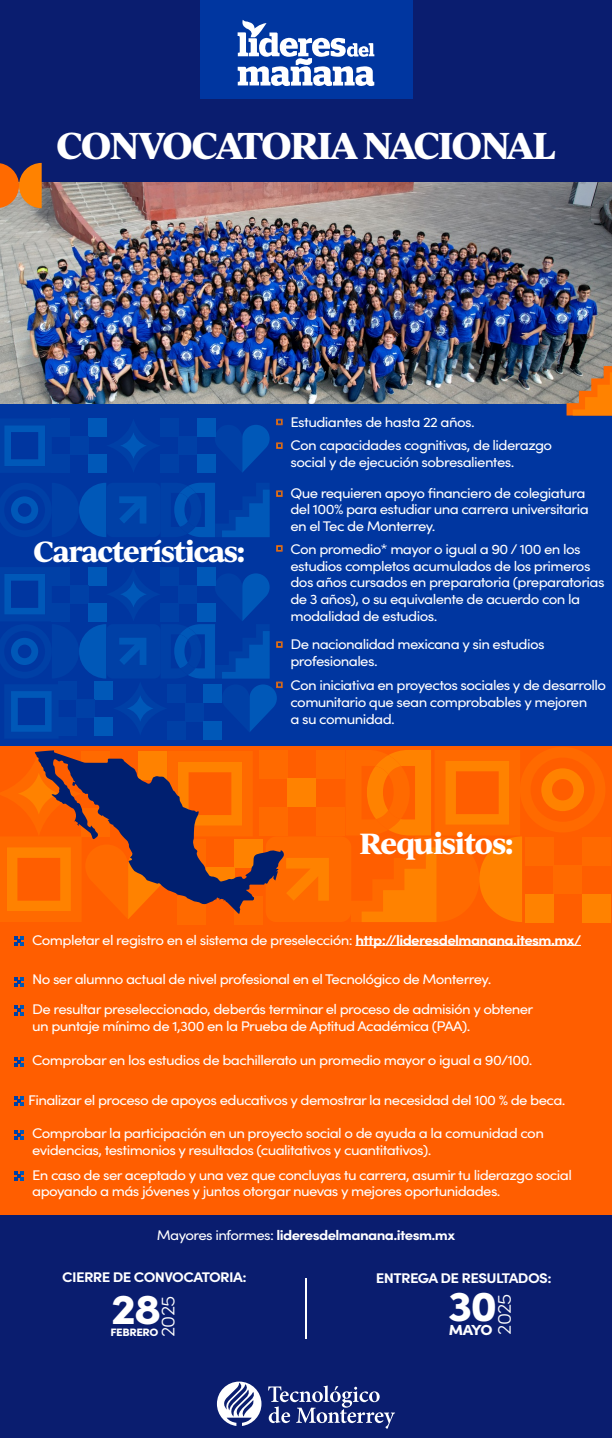
<style>
.page{position:relative;width:612px;height:1438px;background:#0a1d6f}
.page>*{position:absolute;margin:0;border:0;box-sizing:border-box;transform-origin:0 0}
.t1{font:900 42.6px "Sofia Pro";color:#fff;scale:1.07 1}
.t2{font:700 35.8px "Ivy Journal";letter-spacing:-.05em;color:#fff}
.t3{font:700 27.9px "Ivy Journal";letter-spacing:-.055em;color:#fff}
.t4{font:300 19px "Sofia Pro";letter-spacing:-.04em;color:#fff;scale:1.07 1}
.t5{font:900 14.6px "Sofia Pro";color:#fff;scale:1.07 1}
.t6{font:14px/16.8px "Sofia Pro";letter-spacing:-.04em;color:#fff;scale:1.07 1}
.t7{font:700 14px "Sofia Pro";letter-spacing:-.04em;color:#fff;scale:1.07 1}
.t8{font:900 10.8px "Sofia Pro";letter-spacing:-.04em;color:#fff;scale:1.07 1}
.s1{font-weight:700}
.s2{font-weight:400}
</style>
<div class="page">
<div style="left:0;top:403px;width:612px;height:343px;background:#0036a0"></div>
<div style="left:0;top:746px;width:612px;height:469px;background:#ff5e00"></div>
<div style="left:259px;top:750px;width:28px;height:28px;background:#ff6a00"></div>
<div style="left:316px;top:750px;width:28px;height:28px;background:#ff6a00"></div>
<div style="left:287px;top:778px;width:29px;height:29px;background:#ff8200"></div>
<div style="left:259px;top:807px;width:28px;height:28px;background:#ff6a00"></div>
<div style="left:316px;top:807px;width:28px;height:28px;background:#ff6a00"></div>
<div style="left:582px;top:837px;width:28px;height:28px;background:#ff6a00"></div>
<div style="left:582px;top:894px;width:28px;height:28px;background:#ff8200"></div>
<div style="left:266px;top:836px;width:85px;height:86px;background:#ff6a00;border-radius:11px"></div>
<svg style="left:286px;top:858px;width:43px;height:42px"></svg>
<svg style="left:0;top:752px;width:235px;height:170px"></svg>
<svg style="left:18px;top:773px;width:42px;height:41px"></svg>
<div style="left:235px;top:896px;width:28px;height:29px;background:#ff6a00"></div>
<div style="left:177px;top:896px;width:29px;height:29px;background:#ff6a00"></div>
<svg style="left:346px;top:747px;width:259px;height:175px"></svg>
<div style="left:200px;top:0;width:212px;height:98px;background:#0036a0"></div>
<svg style="left:238px;top:20px;width:136px;height:67px"></svg>
<div style="left:161px;top:567px;width:18px;height:18px;background:#0040a6"></div>
<div style="left:197px;top:567px;width:18px;height:18px;background:#0058b8"></div>
<svg style="left:120px;top:581px;width:27px;height:26px"></svg>
<svg style="left:215px;top:425px;width:55px;height:48px"></svg>
<div style="left:52px;top:418px;width:18px;height:19px;background:#0040a6"></div>
<div style="left:88px;top:418px;width:18px;height:19px;background:#0058b8"></div>
<div style="left:70px;top:437px;width:18px;height:18px;background:#0040a6"></div>
<div style="left:52px;top:455px;width:18px;height:18px;background:#0040a6"></div>
<div style="left:88px;top:455px;width:18px;height:18px;background:#0058b8"></div>
<div style="left:161px;top:418px;width:18px;height:19px;background:#0040a6"></div>
<div style="left:197px;top:418px;width:18px;height:19px;background:#0058b8"></div>
<div style="left:179px;top:437px;width:18px;height:18px;background:#0040a6"></div>
<div style="left:161px;top:455px;width:18px;height:18px;background:#0040a6"></div>
<div style="left:197px;top:455px;width:18px;height:18px;background:#0058b8"></div>
<svg style="left:4px;top:425px;width:41px;height:41px"></svg>
<svg style="left:120px;top:432px;width:27px;height:27px"></svg>
<div style="left:59px;top:681px;width:18px;height:18px;background:#0040a6"></div>
<div style="left:95px;top:681px;width:18px;height:18px;background:#0058b8"></div>
<div style="left:77px;top:699px;width:18px;height:18px;background:#0040a6"></div>
<div style="left:59px;top:717px;width:18px;height:19px;background:#0040a6"></div>
<div style="left:95px;top:717px;width:18px;height:19px;background:#0058b8"></div>
<div style="left:167px;top:721px;width:19px;height:18px;background:#0040a6"></div>
<div style="left:204px;top:721px;width:18px;height:18px;background:#0058b8"></div>
<svg style="left:11px;top:691px;width:41px;height:41px"></svg>
<svg style="left:127px;top:695px;width:27px;height:27px"></svg>
<svg style="left:4px;top:567px;width:102px;height:111px"></svg>
<div style="left:106px;top:624px;width:55px;height:54px;background:#0040a6;border-radius:7px"></div>
<svg style="left:119px;top:638px;width:27px;height:27px"></svg>
<svg style="left:11px;top:483px;width:95px;height:54px"></svg>
<div style="left:106px;top:483px;width:55px;height:54px;background:#0040a6;border-radius:7px"></div>
<svg style="left:119px;top:496px;width:27px;height:27px"></svg>
<svg style="left:174px;top:483px;width:96px;height:54px"></svg>
<svg style="left:276px;top:419px;width:7px;height:6px"></svg>
<svg style="left:276px;top:442px;width:7px;height:7px"></svg>
<svg style="left:276px;top:490px;width:7px;height:7px"></svg>
<svg style="left:276px;top:545px;width:7px;height:6px"></svg>
<svg style="left:174px;top:573px;width:109px;height:159px"></svg>
<img style="left:0;top:183px;width:612px;height:220px">
<svg style="left:14px;top:936px;width:9px;height:9px"></svg>
<svg style="left:14px;top:977px;width:9px;height:9px"></svg>
<svg style="left:14px;top:1006px;width:9px;height:9px"></svg>
<svg style="left:14px;top:1057px;width:9px;height:9px"></svg>
<svg style="left:14px;top:1096px;width:9px;height:10px"></svg>
<svg style="left:14px;top:1171px;width:9px;height:9px"></svg>
<svg style="left:14px;top:1130px;width:9px;height:9px"></svg>
<svg style="left:0;top:163px;width:42px;height:45px;background:#d7711f"></svg>
<svg style="left:567px;top:366px;width:45px;height:49px;background:#cd7d35"></svg>
<hr style="left:355px;top:945px;width:226px;height:1px;background:#fff">
<svg style="left:217px;top:1381px;width:44px;height:45px"></svg>
<svg style="left:268px;top:1385px;width:127px;height:43px"></svg>
<svg style="left:35px;top:750px;width:250px;height:164px"></svg>
<hr style="left:305px;top:1278px;width:2px;height:60px;background:#fff">
<h2 class="t2" style="left:56px;top:118px;width:501px">CONVOCATORIA NACIONAL</h2>
<h3 class="t3" style="left:34px;top:531px;width:213px">Características:</h3>
<p class="t6" style="left:290px;top:410px;width:246px;line-height:22.7px">Estudiantes de hasta 22 años.<br>Con capacidades cognitivas, de liderazgo</p>
<p class="t6" style="left:290px;top:453px;width:211px">social y de ejecución sobresalientes.</p>
<p class="t6" style="left:290px;top:484px;width:280px">Que requieren apoyo financiero de colegiatura del 100% para estudiar una carrera universitaria en el Tec de Monterrey.</p>
<p class="t6" style="left:290px;top:540px;width:295px">Con promedio* mayor o igual a 90 / 100 en los estudios completos acumulados de los primeros dos años cursados en preparatoria (preparatorias de 3 años), o su equivalente de acuerdo con la modalidad de estudios.</p>
<p class="t6" style="left:290px;top:635px;width:239px">De nacionalidad mexicana y sin estudios profesionales.</p>
<p class="t6" style="left:290px;top:676px;width:297px">Con iniciativa en proyectos sociales y de desarrollo comunitario que sean comprobables y mejoren<br>a su comunidad.</p>
<h3 class="t3" style="left:359px;top:823px;width:155px">Requisitos:</h3>
<p class="t6" style="left:32px;top:930px;width:515px">Completar el registro en el sistema de preselección: <span class="s1">http://lideresdelmanana.itesm.mx/</span></p>
<p class="t6" style="left:32px;top:964px;width:470px;line-height:29.8px">No ser alumno actual de nivel profesional en el Tecnológico de Monterrey.<br>De resultar preseleccionado, deberás terminar el proceso de admisión y obtener</p>
<p class="t6" style="left:32px;top:1017px;width:411px">un puntaje mínimo de 1,300 en la Prueba de Aptitud Académica (PAA).</p>
<p class="t6" style="left:32px;top:1050px;width:469px">Comprobar en los estudios de bachillerato un promedio mayor o igual a 90/100.</p>
<p class="t6" style="left:28px;top:1091px;width:504px">Finalizar el proceso de apoyos educativos y demostrar la necesidad del 100 % de beca.</p>
<p class="t6" style="left:32px;top:1124px;width:480px">Comprobar la participación en un proyecto social o de ayuda a la comunidad con evidencias, testimonios y resultados (cualitativos y cuantitativos).</p>
<p class="t6" style="left:32px;top:1165px;width:506px">En caso de ser aceptado y una vez que concluyas tu carrera, asumir tu liderazgo social apoyando a más jóvenes y juntos otorgar nuevas y mejores oportunidades.</p>
<p class="t7" style="left:157px;top:1224px;width:280px"><span class="s2">Mayores informes:</span> lideresdelmanana.itesm.mx</p>
<p class="t7" style="left:62px;top:1266px;width:174px">CIERRE DE CONVOCATORIA:</p>
<p class="t7" style="left:376px;top:1268px;width:166px">ENTREGA DE RESULTADOS:</p>
<h1 class="t1" style="left:111px;top:1275px;width:49px">28</h1>
<h3 class="t4" style="left:154px;top:1337px;width:40px;rotate:-90deg">2025</h3>
<h1 class="t1" style="left:448px;top:1273px;width:47px">30</h1>
<h3 class="t4" style="left:490px;top:1335px;width:40px;rotate:-90deg">2025</h3>
<p class="t5" style="left:449px;top:1318px;width:42px">MAYO</p>
<p class="t8" style="left:110px;top:1324px;width:46px">FEBRERO</p>
</div>
